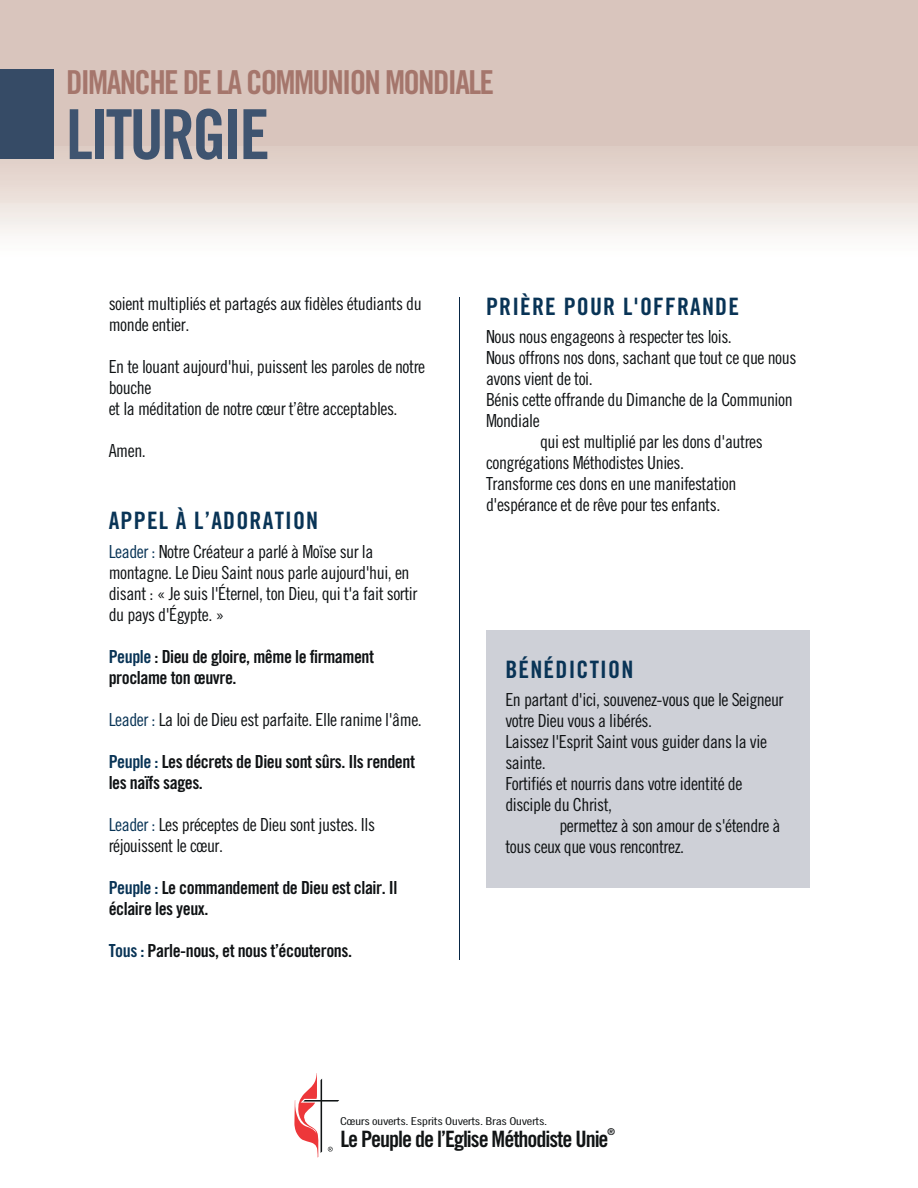
<style>
.page{position:relative;width:918px;height:1188px;background:#fff}
.page>*{position:absolute;margin:0;border:0;box-sizing:border-box;transform-origin:0 0}
.t1{font:69px "Trade Gothic Bold Cond Twenty";letter-spacing:-.045em;color:#3f5470}
.t2{font:33px "Trade Gothic Bold Cond Twenty";letter-spacing:-.05em;color:#a5766c}
.t3{font:24px "Trade Gothic Bold Cond Twenty";letter-spacing:.05em;color:#093456}
.t4{font:22.5px "Trade Gothic Bold Cond Twenty";letter-spacing:-.045em;color:#111415}
.t5{font:18px/21px "Trade Gothic LT Cond Eighteen";letter-spacing:-.025em;color:#101315}
.t6{font:18px/21px "Trade Gothic LT Bold Cond Twenty";letter-spacing:-.025em;color:#101315}
.t7{font:10.8px "Trade Gothic LT Cond Eighteen";letter-spacing:-.03em;color:#111415;scale:1.3 1}
.t8{font:9.45px "Trade Gothic Bold Cond Twenty";color:#111415}
.s1{color:#093456}
</style>
<div class="page">
<div style="left:0;top:0;width:918px;height:274px;background:#d9c5bd"></div>
<div style="left:0;top:147px;width:918px;height:57px;background:#e6d7d0"></div>
<img style="left:0;top:204px;width:918px;height:70px">
<div style="left:0;top:69px;width:54px;height:90px;background:#364b66"></div>
<svg style="left:294px;top:1073px;width:45px;height:85px"></svg>
<div style="left:486px;top:630px;width:324px;height:258px;background:#ced0d7"></div>
<hr style="left:459px;top:297px;width:1px;height:663px;background:#082645">
<p class="t2" style="left:66px;top:62px;width:430px">DIMANCHE DE LA COMMUNION MONDIALE</p>
<p class="t1" style="left:66px;top:93px;width:205px">LITURGIE</p>
<p class="t5" style="left:109px;top:293px;width:315px">soient multipliés et partagés aux fidèles étudiants du monde entier.</p>
<p class="t5" style="left:109px;top:356px;width:318px">En te louant aujourd'hui, puissent les paroles de notre bouche<br>et la méditation de notre cœur t’être acceptables.</p>
<p class="t5" style="left:109px;top:440px;width:39px">Amen.</p>
<p class="t3" style="left:109px;top:506px;width:211px">APPEL À L’ADORATION</p>
<p class="t5" style="left:109px;top:540px;width:310px"><span class="s1">Leader :</span> Notre Créateur a parlé à Moïse sur la montagne. Le Dieu Saint nous parle aujourd'hui, en disant : « Je suis l'Éternel, ton Dieu, qui t'a fait sortir du pays d'Égypte. »</p>
<p class="t6" style="left:109px;top:645px;width:267px"><span class="s1">Peuple</span> : Dieu de gloire, même le firmament proclame ton œuvre.</p>
<p class="t5" style="left:109px;top:708px;width:315px"><span class="s1">Leader :</span> La loi de Dieu est parfaite. Elle ranime l'âme.</p>
<p class="t6" style="left:109px;top:750px;width:308px"><span class="s1">Peuple :</span> Les décrets de Dieu sont sûrs. Ils rendent les naïfs sages.</p>
<p class="t5" style="left:109px;top:813px;width:268px"><span class="s1">Leader :</span> Les préceptes de Dieu sont justes. Ils réjouissent le cœur.</p>
<p class="t6" style="left:109px;top:876px;width:290px"><span class="s1">Peuple :</span> Le commandement de Dieu est clair. Il éclaire les yeux.</p>
<p class="t6" style="left:109px;top:939px;width:245px"><span class="s1">Tous :</span> Parle-nous, et nous t’écouterons.</p>
<p class="t3" style="left:486px;top:292px;width:255px">PRIÈRE POUR L'OFFRANDE</p>
<p class="t5" style="left:486px;top:326px;width:247px">Nous nous engageons à respecter tes lois.</p>
<p class="t5" style="left:486px;top:347px;width:312px">Nous offrons nos dons, sachant que tout ce que nous</p>
<p class="t5" style="left:486px;top:368px;width:108px">avons vient de toi.</p>
<p class="t5" style="left:486px;top:389px;width:308px">Bénis cette offrande du Dimanche de la Communion</p>
<p class="t5" style="left:486px;top:410px;width:55px">Mondiale</p>
<p class="t5" style="left:540px;top:431px;width:224px">qui est multiplié par les dons d'autres</p>
<p class="t5" style="left:486px;top:452px;width:200px">congrégations Méthodistes Unies.</p>
<p class="t5" style="left:486px;top:473px;width:252px">Transforme ces dons en une manifestation</p>
<p class="t5" style="left:486px;top:494px;width:236px">d'espérance et de rêve pour tes enfants.</p>
<p class="t3" style="left:505px;top:655px;width:129px">BÉNÉDICTION</p>
<p class="t5" style="left:505px;top:689px;width:280px">En partant d'ici, souvenez-vous que le Seigneur</p>
<p class="t5" style="left:505px;top:710px;width:148px">votre Dieu vous a libérés.</p>
<p class="t5" style="left:505px;top:731px;width:263px">Laissez l'Esprit Saint vous guider dans la vie</p>
<p class="t5" style="left:505px;top:752px;width:42px">sainte.</p>
<p class="t5" style="left:505px;top:773px;width:239px">Fortifiés et nourris dans votre identité de</p>
<p class="t5" style="left:505px;top:794px;width:108px">disciple du Christ,</p>
<p class="t5" style="left:559px;top:815px;width:223px">permettez à son amour de s'étendre à</p>
<p class="t5" style="left:505px;top:836px;width:180px">tous ceux que vous rencontrez.</p>
<p class="t7" style="left:340px;top:1115px;width:161px">Cœurs ouverts. Esprits Ouverts. Bras Ouverts.</p>
<p class="t4" style="left:340px;top:1125px;width:270px">Le Peuple de l’Eglise Méthodiste Unie</p>
<p class="t8" style="left:608px;top:1126px;width:9px">®</p>
</div>
